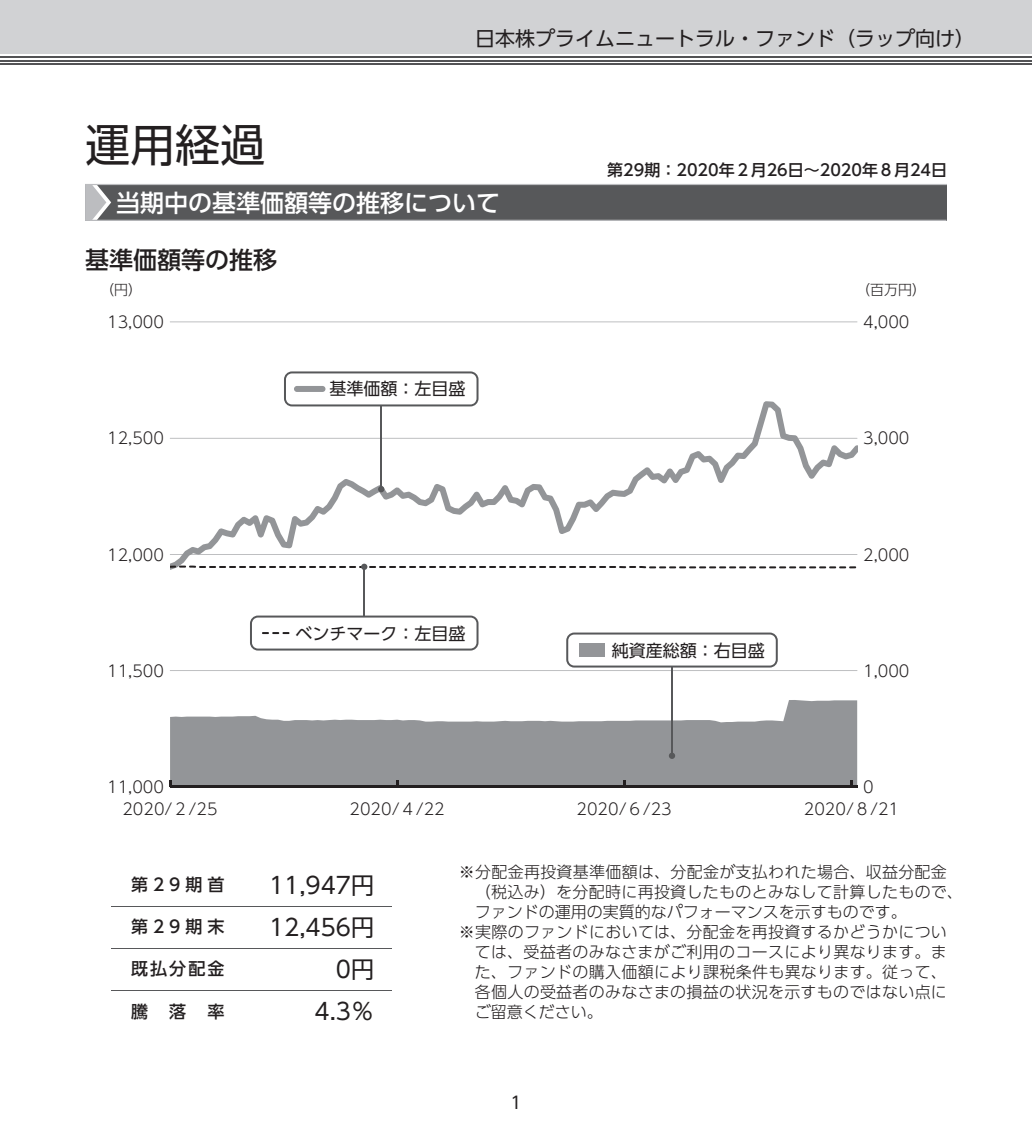
<style>
.page{position:relative;width:1032px;height:1134px;background:#fff}
.page>*{position:absolute;margin:0;border:0;box-sizing:border-box;transform-origin:0 0}
.t1{font:45px "UD Shin Go Pro Regular 90 msp RKSJ H";color:#231f20}
.t2{font:24px "UD Shin Go Pro Medium 90 msp RKSJ H";color:#fff}
.t3{font:24px "UD Shin Go Pro Medium 90 msp RKSJ H";color:#231f20}
.t4{font:23px "UD Shin Go Pro Regular 90 msp RKSJ H";color:#231f20}
.t5{font:20px "UD Shin Go Pro Regular 90 msp RKSJ H";color:#231f20}
.t6{font:17px "UD Shin Go Pro Regular 90 msp RKSJ H";color:#231f20}
.t7{font:17px "UD Shin Go Pro Medium 90 msp RKSJ H";letter-spacing:.295em;color:#231f20}
.t8{font:16px "UD Shin Go Pro Light 90 msp RKSJ H";letter-spacing:.02em;color:#231f20}
.t9{font:16px "UD Shin Go Pro Light 90 msp RKSJ H";color:#231f20}
.t10{font:16px "UD Shin Go Pro Medium 90 msp RKSJ H";color:#231f20}
.t11{font:14px "UD Shin Go Pro Light 90 msp RKSJ H";color:#231f20}
</style>
<div class="page">
<div style="left:0;top:0;width:1032px;height:54px;background:#d1d2d4"></div>
<hr style="left:0;top:63px;width:1032px;height:2px;background:#535355">
<hr style="left:0;top:60px;width:1032px;height:1px;background:#535355">
<hr style="left:0;top:56px;width:1032px;height:2px;background:#535355">
<div style="left:85px;top:184px;width:862px;height:36px;background:#57585a"></div>
<hr style="left:85px;top:220px;width:861px;height:1px;background:#bcbdc0">
<hr style="left:85px;top:184px;width:862px;height:1px;background:#bcbdc0">
<svg style="left:85px;top:185px;width:26px;height:35px"></svg>
<hr style="left:111px;top:906px;width:280px;height:1px;background:#57585a">
<hr style="left:111px;top:948px;width:280px;height:1px;background:#57585a">
<hr style="left:111px;top:990px;width:280px;height:1px;background:#57585a">
<svg style="left:170px;top:700px;width:687px;height:81px;fill:#939598"></svg>
<svg style="left:170px;top:322px;width:687px;height:1px"></svg>
<svg style="left:169px;top:781px;width:688px;height:7px;background:#616163"></svg>
<svg style="left:170px;top:401px;width:687px;height:167px"></svg>
<hr style="left:364px;top:567px;width:1px;height:63px;background:#57585a">
<svg style="left:170px;top:564px;width:686px;height:6px"></svg>
<hr style="left:671px;top:666px;width:1px;height:90px;background:#57585a">
<svg style="left:669px;top:753px;width:6px;height:6px"></svg>
<hr style="left:381px;top:401px;width:1px;height:88px;background:#57585a">
<svg style="left:378px;top:486px;width:6px;height:6px"></svg>
<svg style="left:284px;top:371px;width:194px;height:35px"></svg>
<div style="left:294px;top:386px;width:31px;height:6px;background:#939598;border-radius:3px"></div>
<svg style="left:170px;top:615px;width:687px;height:56px"></svg>
<h1 class="t1" style="left:85px;top:128px;width:181px">運用経過</h1>
<p class="t5" style="left:475px;top:31px;width:501px">日本株プライムニュートラル・ファンド（ラップ向け）</p>
<p class="t10" style="left:607px;top:164px;width:341px">第29期：2020年２月26日～2020年８月24日</p>
<h2 class="t2" style="left:116px;top:193px;width:386px">当期中の基準価額等の推移について</h2>
<h2 class="t3" style="left:85px;top:251px;width:194px">基準価額等の推移</h2>
<p class="t11" style="left:100px;top:285px;width:43px">（円）</p>
<p class="t11" style="left:856px;top:285px;width:71px">（百万円）</p>
<p class="t8" style="left:107px;top:316px;width:58px">13,000</p>
<p class="t8" style="left:863px;top:316px;width:48px">4,000</p>
<p class="t6" style="left:329px;top:383px;width:137px">基準価額：左目盛</p>
<p class="t8" style="left:107px;top:432px;width:58px">12,500</p>
<p class="t8" style="left:863px;top:432px;width:48px">3,000</p>
<p class="t8" style="left:107px;top:548px;width:58px">12,000</p>
<p class="t8" style="left:863px;top:548px;width:48px">2,000</p>
<p class="t6" style="left:295px;top:627px;width:171px">ベンチマーク：左目盛</p>
<p class="t6" style="left:612px;top:644px;width:154px">純資産総額：右目盛</p>
<p class="t8" style="left:107px;top:665px;width:58px">11,500</p>
<p class="t8" style="left:863px;top:665px;width:48px">1,000</p>
<p class="t8" style="left:107px;top:781px;width:58px">11,000</p>
<p class="t8" style="left:863px;top:781px;width:12px">0</p>
<p class="t8" style="left:122px;top:803px;width:97px">2020/２/25</p>
<p class="t8" style="left:349px;top:803px;width:97px">2020/４/22</p>
<p class="t8" style="left:576px;top:803px;width:97px">2020/６/23</p>
<p class="t8" style="left:804px;top:803px;width:97px">2020/８/21</p>
<p class="t7" style="left:131px;top:878px;width:95px">第29期首</p>
<h3 class="t4" style="left:269px;top:876px;width:107px">11,947円</h3>
<p class="t7" style="left:131px;top:921px;width:95px">第29期末</p>
<h3 class="t4" style="left:269px;top:918px;width:107px">12,456円</h3>
<p class="t7" style="left:131px;top:963px;width:95px">既払分配金</p>
<h3 class="t4" style="left:336px;top:960px;width:40px">0円</h3>
<p class="t7" style="left:131px;top:1005px;width:18px">騰</p>
<p class="t7" style="left:169px;top:1005px;width:18px">落</p>
<p class="t7" style="left:208px;top:1005px;width:18px">率</p>
<h3 class="t4" style="left:314px;top:1002px;width:61px">4.3％</h3>
<p class="t8" style="left:459px;top:866px;width:489px">※分配金再投資基準価額は、分配金が支払われた場合、収益分配金</p>
<p class="t8" style="left:475px;top:886px;width:490px">（税込み）を分配時に再投資したものとみなして計算したもので、</p>
<p class="t9" style="left:475px;top:906px;width:434px">ファンドの運用の実質的なパフォーマンスを示すものです。</p>
<p class="t8" style="left:459px;top:926px;width:490px">※実際のファンドにおいては、分配金を再投資するかどうかについ</p>
<p class="t8" style="left:475px;top:946px;width:473px">ては、受益者のみなさまがご利用のコースにより異なります。ま</p>
<p class="t8" style="left:475px;top:966px;width:474px">た、ファンドの購入価額により課税条件も異なります。従って、</p>
<p class="t8" style="left:475px;top:986px;width:474px">各個人の受益者のみなさまの損益の状況を示すものではない点に</p>
<p class="t9" style="left:475px;top:1006px;width:130px">ご留意ください。</p>
<p class="t6" style="left:510px;top:1096px;width:13px">1</p>
</div>
